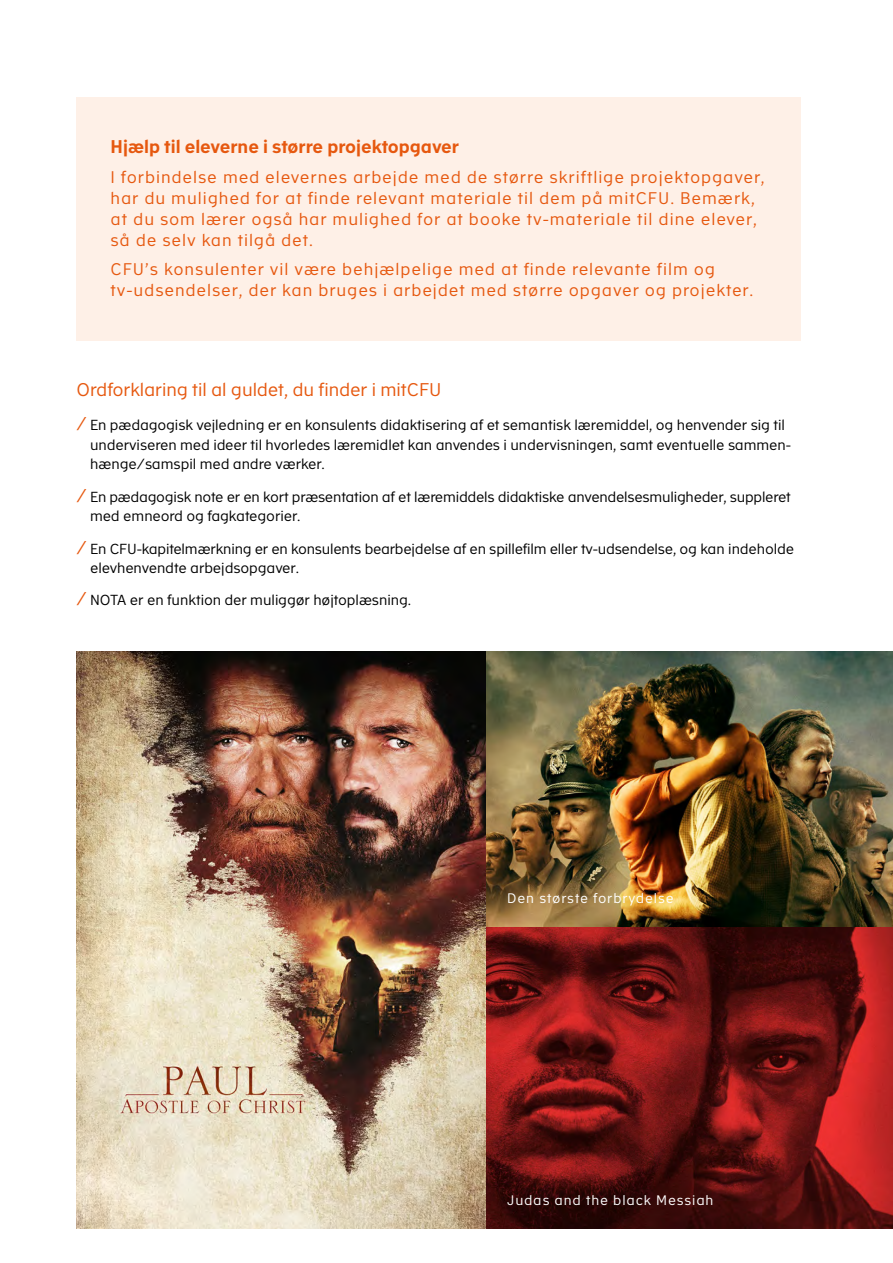
<style>
.page{position:relative;width:893px;height:1263px;background:#fff}
.page>*{position:absolute;margin:0;border:0;box-sizing:border-box;transform-origin:0 0}
.Brød{font:18px "Academy Sans";color:#e6580f}
.boxoverskrift{font:700 18px "Academy Sans";letter-spacing:-.005em;color:#e6580f}
.Kort_tekst_orange{font:16.5px/21px "Academy Sans";letter-spacing:.05em;color:#e6580f}
.Brød-2{font:14.25px/19.5px "Academy Sans";letter-spacing:-.01em;color:#000}
.Fremhævet_i_billeder{font:13.5px "Academy Sans";letter-spacing:.06em;color:#fff}
.s1{font-size:18px;color:#e6580f}
</style>
<div class="page">
<img style="left:77px;top:652px;width:816px;height:577px">
<div style="left:77px;top:97px;width:724px;height:243px;background:#fef0e7"></div>
<p class="boxoverskrift" style="left:111px;top:133px;width:350px">Hjælp til eleverne i større projektopgaver</p>
<p class="Kort_tekst_orange" style="left:111px;top:165px;width:656px">I forbindelse med elevernes arbejde med de større skriftlige projektopgaver, har du mulighed for at finde relevant materiale til dem på mitCFU. Bemærk, at du som lærer også har mulighed for at booke tv-materiale til dine elever, så de selv kan tilgå det.</p>
<p class="Kort_tekst_orange" style="left:111px;top:258px;width:644px">CFU’s konsulenter vil være behjælpelige med at finde relevante film og tv-udsendelser, der kan bruges i arbejdet med større opgaver og projekter.</p>
<p class="Brød" style="left:77px;top:377px;width:366px">Ordforklaring til al guldet, du finder i mitCFU</p>
<p class="Brød-2" style="left:90px;top:415px;width:703px;text-indent:-14px"><span class="s1">/</span> En pædagogisk vejledning er en konsulents didaktisering af et semantisk læremiddel, og henvender sig til underviseren med ideer til hvorledes læremidlet kan anvendes i undervisningen, samt eventuelle sammen&shy;hænge/samspil med andre værker.</p>
<p class="Brød-2" style="left:90px;top:486px;width:702px;text-indent:-14px"><span class="s1">/</span> En pædagogisk note er en kort præsentation af et læremiddels didaktiske anvendelsesmuligheder, suppleret med emneord og fagkategorier.</p>
<p class="Brød-2" style="left:90px;top:538px;width:706px;text-indent:-14px"><span class="s1">/</span> En CFU-kapitelmærkning er en konsulents bearbejdelse af en spillefilm eller tv-udsendelse, og kan indeholde elevhenvendte arbejdsopgaver.</p>
<p class="Brød-2" style="left:77px;top:589px;width:336px"><span class="s1">/</span> NOTA er en funktion der muliggør højtoplæsning.</p>
<p class="Fremhævet_i_billeder" style="left:507px;top:889px;width:168px">Den største forbrydelse</p>
<p class="Fremhævet_i_billeder" style="left:507px;top:1190px;width:208px">Judas and the black Messiah</p>
</div>
